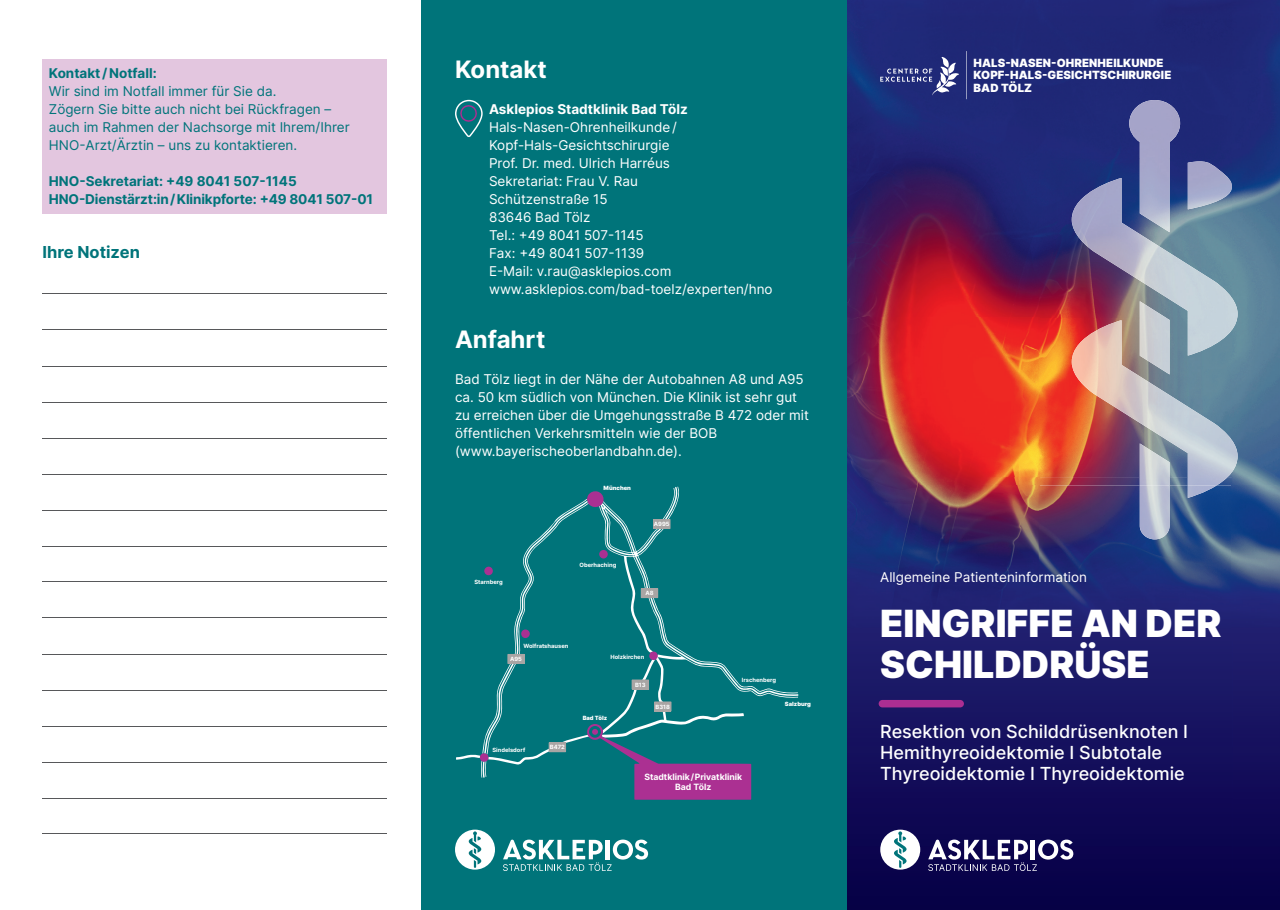
<style>
.page{position:relative;width:1280px;height:910px;background:#fff}
.page>*{position:absolute;margin:0;border:0;box-sizing:border-box;transform-origin:0 0}
.t1{font:900 37.5px/40.5px "Inter";color:#fff}
.t2{font:700 24px "Inter";color:#fff}
.t3{font:500 18px/21px "Inter";color:#fff}
.t4{font:700 16.5px "Inter";color:#00747a}
.t5{font:13.5px/18px "Inter";color:#fff}
.t6{font:13.5px/18px "Inter";color:#00747a}
.t7{font:700 13.5px/18px "Inter";letter-spacing:-.01em;color:#00747a}
.t8{font:700 13.5px "Inter";color:#fff}
.t9{font:900 11.4px/12.5px "Inter";letter-spacing:.01em;color:#fff}
.t10{font:700 8.7px/10.4px "Inter";color:#fff;text-align:center}
.t11{font:700 5.85px "Inter";color:#fff}
.t12{font:900 5.85px "Inter";color:#fff}
</style>
<div class="page">
<img style="left:846px;top:0;width:386px;height:486px">
<img style="left:1232px;top:0;width:48px;height:901px">
<img style="left:846px;top:486px;width:386px;height:415px">
<div style="left:846px;top:901px;width:434px;height:9px;background:#060145"></div>
<div style="left:879px;top:700px;width:85px;height:7px;background:#ab2e92;border-radius:4px"></div>
<svg style="left:928px;top:839px;width:145px;height:32px"></svg>
<div style="left:880px;top:830px;width:40px;height:40px;background:#fff;border-radius:50%"></div>
<svg style="left:894px;top:831px;width:12px;height:37px"></svg>
<svg style="left:966px;top:51px;width:1px;height:48px"></svg>
<svg style="left:880px;top:57px;width:79px;height:38px;background:#434c8e"></svg>
<img style="left:1140px;top:486px;width:29px;height:53px">
<img style="left:1072px;top:356px;width:165px;height:130px">
<img style="left:1188px;top:486px;width:28px;height:12px">
<img style="left:1140px;top:356px;width:29px;height:18px">
<img style="left:1072px;top:178px;width:165px;height:178px">
<img style="left:1188px;top:161px;width:45px;height:48px">
<img style="left:1129px;top:100px;width:51px;height:42px">
<div style="left:421px;top:0;width:425px;height:910px;background:#00747a"></div>
<div style="left:43px;top:60px;width:344px;height:154px;background:#e3c6df"></div>
<hr style="left:43px;top:293px;width:344px;height:1px;background:#57585a">
<hr style="left:43px;top:329px;width:344px;height:1px;background:#57585a">
<hr style="left:43px;top:366px;width:344px;height:1px;background:#57585a">
<hr style="left:43px;top:402px;width:344px;height:1px;background:#57585a">
<hr style="left:43px;top:438px;width:344px;height:1px;background:#57585a">
<hr style="left:43px;top:474px;width:344px;height:1px;background:#57585a">
<hr style="left:43px;top:510px;width:344px;height:1px;background:#57585a">
<hr style="left:43px;top:546px;width:344px;height:1px;background:#57585a">
<hr style="left:43px;top:581px;width:344px;height:1px;background:#57585a">
<hr style="left:43px;top:618px;width:344px;height:1px;background:#57585a">
<hr style="left:43px;top:654px;width:344px;height:1px;background:#57585a">
<hr style="left:43px;top:690px;width:344px;height:1px;background:#57585a">
<hr style="left:43px;top:726px;width:344px;height:1px;background:#57585a">
<hr style="left:43px;top:762px;width:344px;height:1px;background:#57585a">
<hr style="left:43px;top:798px;width:344px;height:1px;background:#57585a">
<hr style="left:43px;top:833px;width:344px;height:1px;background:#57585a">
<svg style="left:455px;top:100px;width:28px;height:37px"></svg>
<svg style="left:503px;top:839px;width:145px;height:32px"></svg>
<div style="left:455px;top:830px;width:40px;height:40px;background:#fff;border-radius:50%"></div>
<svg style="left:469px;top:831px;width:12px;height:37px"></svg>
<svg style="left:456px;top:487px;width:342px;height:313px"></svg>
<p class="t7" style="left:49px;top:63px;width:109px">Kontakt / Notfall:</p>
<p class="t6" style="left:49px;top:81px;width:302px">Wir sind im Notfall immer für Sie da.<br>Zögern Sie bitte auch nicht bei Rückfragen – auch im Rahmen der Nachsorge mit Ihrem/Ihrer HNO-Arzt/Ärztin – uns zu kontaktieren.</p>
<p class="t7" style="left:49px;top:171px;width:326px">HNO-Sekretariat: +49 8041 507-1145<br>HNO-Dienstärzt:in / Klinikpforte: +49 8041 507-01</p>
<p class="t4" style="left:43px;top:240px;width:99px">Ihre Notizen</p>
<h2 class="t2" style="left:455px;top:51px;width:93px">Kontakt</h2>
<p class="t8" style="left:489px;top:99px;width:200px">Asklepios Stadtklinik Bad Tölz</p>
<p class="t5" style="left:489px;top:117px;width:285px">Hals-Nasen-Ohrenheilkunde /<br>Kopf-Hals-Gesichtschirurgie<br>Prof. Dr. med. Ulrich Harréus<br>Sekretariat: Frau V. Rau<br>Schützenstraße 15<br>83646 Bad Tölz<br>Tel.: +49 8041 507-1145<br>Fax: +49 8041 507-1139<br>E-Mail: v.rau@asklepios.com www.asklepios.com/bad-toelz/experten/hno</p>
<h2 class="t2" style="left:455px;top:321px;width:92px">Anfahrt</h2>
<p class="t5" style="left:455px;top:369px;width:356px">Bad Tölz liegt in der Nähe der Autobahnen A8 und A95 ca. 50 km südlich von München. Die Klinik ist sehr gut zu erreichen über die Umgehungsstraße B 472 oder mit öffentlichen Verkehrsmitteln wie der BOB (www.bayerischeoberlandbahn.de).</p>
<p class="t11" style="left:474px;top:578px;width:30px">Starnberg</p>
<p class="t12" style="left:604px;top:484px;width:29px">München</p>
<p class="t11" style="left:580px;top:561px;width:38px">Oberhaching</p>
<p class="t11" style="left:654px;top:520px;width:17px">A995</p>
<p class="t11" style="left:645px;top:589px;width:10px">A8</p>
<p class="t11" style="left:523px;top:641px;width:46px">Wolfratshausen</p>
<p class="t11" style="left:510px;top:655px;width:13px">A95</p>
<p class="t11" style="left:492px;top:745px;width:34px">Sindelsdorf</p>
<p class="t11" style="left:550px;top:743px;width:16px">B472</p>
<p class="t11" style="left:610px;top:652px;width:35px">Holzkirchen</p>
<p class="t12" style="left:583px;top:713px;width:26px">Bad Tölz</p>
<p class="t11" style="left:635px;top:680px;width:12px">B13</p>
<p class="t11" style="left:656px;top:702px;width:16px">B318</p>
<p class="t11" style="left:742px;top:675px;width:36px">Irschenberg</p>
<p class="t12" style="left:785px;top:699px;width:27px">Salzburg</p>
<p class="t10" style="left:644px;top:771px;width:99px">Stadtklinik/Privatklinik<br>Bad Tölz</p>
<p class="t9" style="left:973px;top:56px;width:199px">HALS-NASEN-OHRENHEILKUNDE<br>KOPF-HALS-GESICHTSCHIRURGIE<br>BAD TÖLZ</p>
<p class="t5" style="left:880px;top:567px;width:208px">Allgemeine Patienteninformation</p>
<h1 class="t1" style="left:880px;top:602px;width:343px">EINGRIFFE AN DER<br>SCHILDDRÜSE</h1>
<h3 class="t3" style="left:880px;top:720px;width:309px">Resektion von Schilddrüsenknoten I<br>Hemithyreoidektomie I Subtotale<br>Thyreoidektomie I Thyreoidektomie</h3>
</div>
